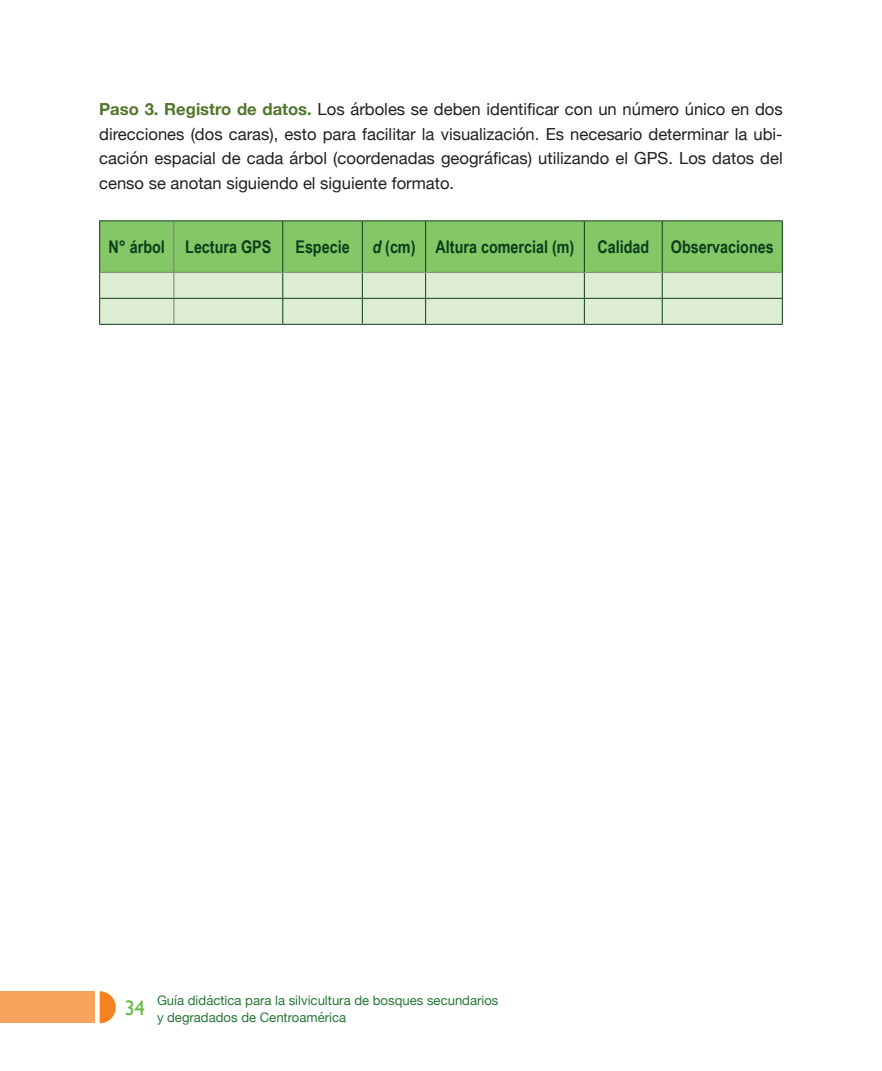
<style>
.page{position:relative;width:882px;height:1071px;background:#fff}
.page>*{position:absolute;margin:0;border:0;box-sizing:border-box;transform-origin:0 0}
.t1{font:21px "Gill Sans";color:#65bc46}
.Texto{font:700 17.5px "Arial Narrow";color:#0d3c1b}
.Texto_español{font:16.62px/24.5px "Helvetica Neue";color:#231f20;text-align:justify}
.t2{font:13.12px/17.5px "Helvetica Neue";color:#287739}
.s1{font-weight:700;color:#50752a}
.s2{font-style:italic}
</style>
<div class="page">
<div style="left:0;top:992px;width:95px;height:31px;background:#f8a35c"></div>
<svg style="left:100px;top:991px;width:16px;height:32px"></svg>
<hr style="left:99px;top:220px;width:75px;height:1px;background:#0d3c1b">
<hr style="left:174px;top:220px;width:109px;height:1px;background:#0d3c1b">
<hr style="left:283px;top:220px;width:79px;height:1px;background:#0d3c1b">
<hr style="left:362px;top:220px;width:64px;height:1px;background:#0d3c1b">
<hr style="left:426px;top:220px;width:158px;height:1px;background:#0d3c1b">
<hr style="left:584px;top:220px;width:78px;height:1px;background:#0d3c1b">
<hr style="left:662px;top:220px;width:121px;height:1px;background:#0d3c1b">
<hr style="left:99px;top:324px;width:75px;height:1px;background:#0d3c1b">
<hr style="left:174px;top:324px;width:109px;height:1px;background:#0d3c1b">
<hr style="left:283px;top:324px;width:79px;height:1px;background:#0d3c1b">
<hr style="left:362px;top:324px;width:64px;height:1px;background:#0d3c1b">
<hr style="left:426px;top:324px;width:158px;height:1px;background:#0d3c1b">
<hr style="left:584px;top:324px;width:78px;height:1px;background:#0d3c1b">
<hr style="left:662px;top:324px;width:121px;height:1px;background:#0d3c1b">
<svg style="left:99px;top:221px;width:684px;height:103px;background:#abd498"></svg>
<p class="Texto_español" style="left:99px;top:98px;width:685px"><span class="s1">Paso 3. Registro de datos.</span> Los árboles se deben identificar con un número único en dos direcciones (dos caras), esto para facilitar la visualización. Es necesario determinar la ubi&shy;cación espacial de cada árbol (coordenadas geográficas) utilizando el GPS. Los datos del censo se anotan siguiendo el siguiente formato.</p>
<p class="Texto" style="left:109px;top:234px;width:58px">N° árbol</p>
<p class="Texto" style="left:185px;top:234px;width:88px">Lectura GPS</p>
<p class="Texto" style="left:295px;top:234px;width:56px">Especie</p>
<p class="Texto" style="left:372px;top:234px;width:45px"><span class="s2">d</span> (cm)</p>
<p class="Texto" style="left:436px;top:234px;width:140px">Altura comercial (m)</p>
<p class="Texto" style="left:597px;top:234px;width:53px">Calidad</p>
<p class="Texto" style="left:671px;top:234px;width:104px">Observaciones</p>
<p class="t1" style="left:125px;top:995px;width:22px">34</p>
<p class="t2" style="left:157px;top:992px;width:343px">Guía didáctica para la silvicultura de bosques secundarios y degradados de Centroamérica</p>
</div>
